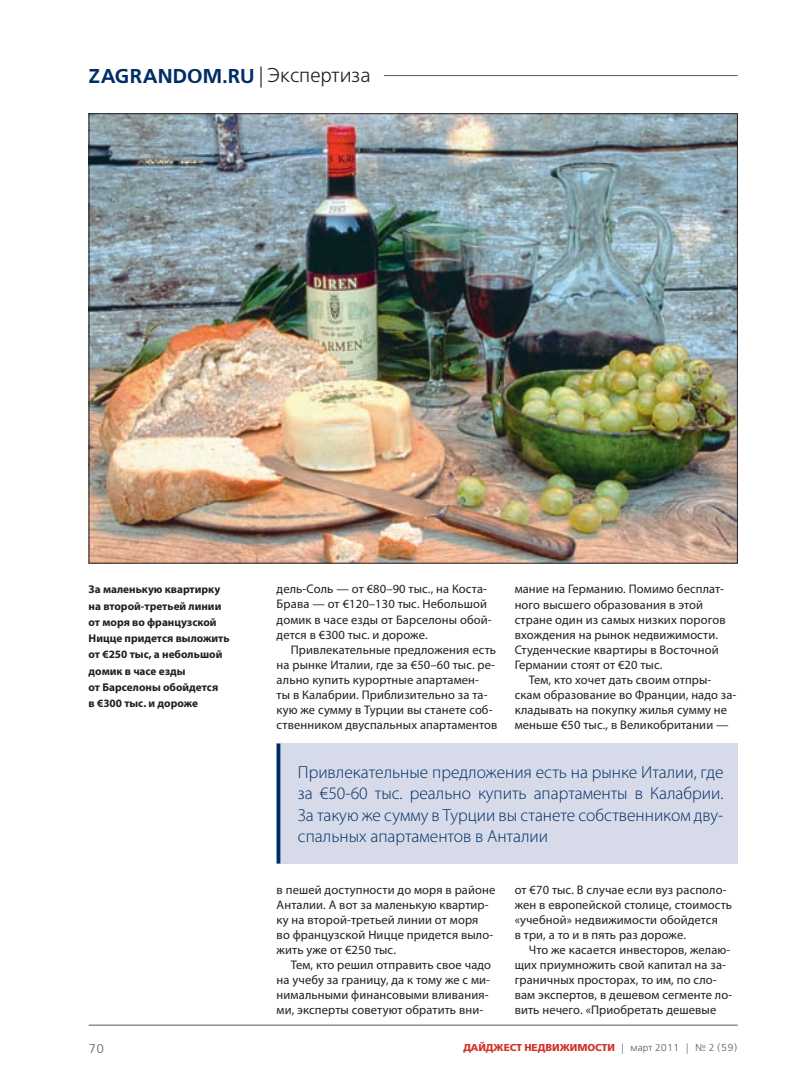
<style>
.page{position:relative;width:798px;height:1088px;background:#fff}
.page>*{position:absolute;margin:0;border:0;box-sizing:border-box;transform-origin:0 0}
.t1{font:20px "Free Set Demi C";letter-spacing:.005em;color:#002d66}
.t2{font:300 17.5px/21.2px "Myriad Pro";color:#002d66;text-align:justify}
.t3{font:12.5px "Myriad Pro";letter-spacing:.01em;color:#231f20}
.t4{font:12.5px "Free Set Light C";color:#57585a}
.t5{font:700 11.25px/16.2px "Myriad Pro";color:#231f20}
.t6{font:10px "Free Set Bold C";color:#d2322a}
.s1{font-family:"Free Set Light C";color:#231f20}
.s2{font-family:"Free Set Light C";color:#57585a}
</style>
<div class="page">
<hr style="left:89px;top:1025px;width:648px;height:1px;background:#57585a">
<img style="left:91px;top:115px;width:644px;height:446px">
<div style="left:276px;top:743px;width:461px;height:120px;background:#d7dbe9"></div>
<svg style="left:276px;top:743px;width:4px;height:120px"></svg>
<hr style="left:384px;top:75px;width:353px;height:1px;background:#57585a">
<p class="t1" style="left:89px;top:69px;width:283px">ZAGRANDOM.RU <span class="s1">| Экспертиза</span></p>
<p class="t5" style="left:89px;top:582px;width:142px">За маленькую квартирку на второй-третьей линии от моря во французской<br>Ницце придется выложить от €250 тыс, а небольшой домик в часе езды<br>от Барселоны обойдется<br>в €300 тыс. и дороже</p>
<p class="t3" style="left:276px;top:585px;width:212px">дель-Соль — от €80–90 тыс., на Коста-</p>
<p class="t3" style="left:276px;top:600px;width:212px">Брава — от €120–130 тыс. Небольшой</p>
<p class="t3" style="left:276px;top:615px;width:216px">домик в часе езды от Барселоны обой-</p>
<p class="t3" style="left:276px;top:630px;width:152px">дется в €300 тыс. и дороже.</p>
<p class="t3" style="left:291px;top:645px;width:207px">Привлекательные предложения есть</p>
<p class="t3" style="left:276px;top:660px;width:220px">на рынке Италии, где за €50–60 тыс. ре-</p>
<p class="t3" style="left:276px;top:675px;width:204px">ально купить курортные апартамен-</p>
<p class="t3" style="left:276px;top:690px;width:212px">ты в Калабрии. Приблизительно за та-</p>
<p class="t3" style="left:276px;top:705px;width:217px">кую же сумму в Турции вы станете соб-</p>
<p class="t3" style="left:276px;top:720px;width:222px">ственником двуспальных апартаментов</p>
<p class="t3" style="left:514px;top:585px;width:211px">мание на Германию. Помимо бесплат-</p>
<p class="t3" style="left:514px;top:600px;width:190px">ного высшего образования в этой</p>
<p class="t3" style="left:514px;top:615px;width:212px">стране один из самых низких порогов</p>
<p class="t3" style="left:514px;top:630px;width:205px">вхождения на рынок недвижимости.</p>
<p class="t3" style="left:514px;top:645px;width:205px">Студенческие квартиры в Восточной</p>
<p class="t3" style="left:514px;top:660px;width:149px">Германии стоят от €20 тыс.</p>
<p class="t3" style="left:528px;top:675px;width:184px">Тем, кто хочет дать своим отпры-</p>
<p class="t3" style="left:514px;top:690px;width:223px">скам образование во Франции, надо за-</p>
<p class="t3" style="left:514px;top:705px;width:214px">кладывать на покупку жилья сумму не</p>
<p class="t3" style="left:514px;top:720px;width:215px">меньше €50 тыс., в Великобритании —</p>
<p class="t2" style="left:298px;top:763px;width:427px">Привлекательные предложения есть на рынке Италии, где за €50-60 тыс. реально купить апартаменты в Калабрии.<br>За такую же сумму в Турции вы станете собственником дву&shy;спальных апартаментов в Анталии</p>
<p class="t3" style="left:276px;top:885px;width:220px">в пешей доступности до моря в районе</p>
<p class="t3" style="left:276px;top:900px;width:213px">Анталии. А вот за маленькую квартир-</p>
<p class="t3" style="left:276px;top:915px;width:203px">ку на второй-третьей линии от моря</p>
<p class="t3" style="left:276px;top:930px;width:218px">во французской Ницце придется выло-</p>
<p class="t3" style="left:276px;top:945px;width:121px">жить уже от €250 тыс.</p>
<p class="t3" style="left:291px;top:960px;width:202px">Тем, кто решил отправить свое чадо</p>
<p class="t3" style="left:276px;top:975px;width:215px">на учебу за границу, да к тому же с ми-</p>
<p class="t3" style="left:276px;top:990px;width:213px">нимальными финансовыми вливания-</p>
<p class="t3" style="left:276px;top:1005px;width:208px">ми, эксперты советуют обратить вни-</p>
<p class="t3" style="left:514px;top:885px;width:213px">от €70 тыс. В случае если вуз располо-</p>
<p class="t3" style="left:514px;top:900px;width:219px">жен в европейской столице, стоимость</p>
<p class="t3" style="left:514px;top:915px;width:205px">«учебной» недвижимости обойдется</p>
<p class="t3" style="left:514px;top:930px;width:173px">в три, а то и в пять раз дороже.</p>
<p class="t3" style="left:528px;top:945px;width:203px">Что же касается инвесторов, желаю-</p>
<p class="t3" style="left:514px;top:960px;width:213px">щих приумножить свой капитал на за-</p>
<p class="t3" style="left:514px;top:975px;width:203px">граничных просторах, то им, по сло-</p>
<p class="t3" style="left:514px;top:990px;width:219px">вам экспертов, в дешевом сегменте ло-</p>
<p class="t3" style="left:514px;top:1005px;width:203px">вить нечего. «Приобретать дешевые</p>
<p class="t4" style="left:89px;top:1043px;width:17px">70</p>
<p class="t6" style="left:463px;top:1044px;width:276px">ДАЙДЖЕСТ НЕДВИЖИМОСТИ <span class="s2">| март 2011 | № 2 (59)</span></p>
</div>
